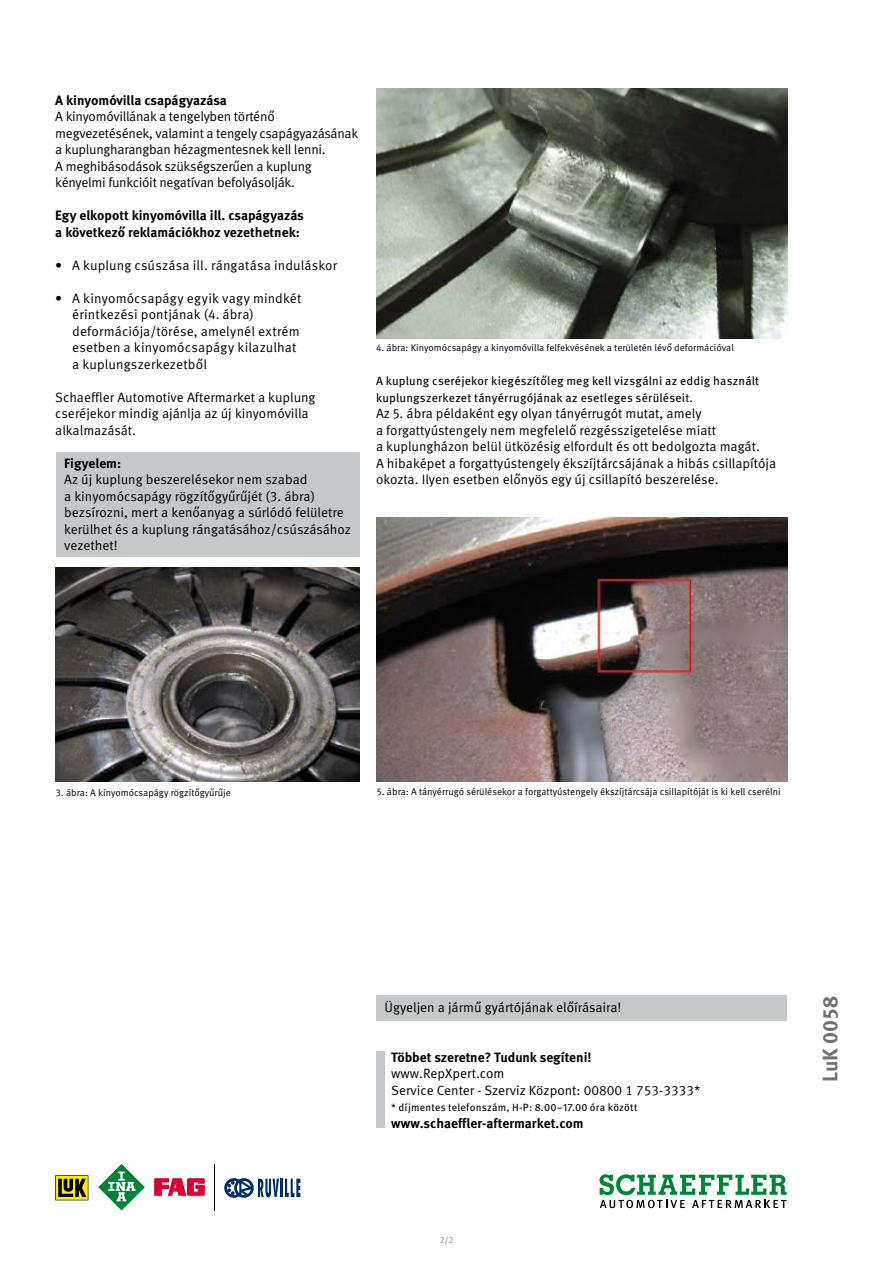
<style>
.page{position:relative;width:893px;height:1263px;background:#fff}
.page>*{position:absolute;margin:0;border:0;box-sizing:border-box;transform-origin:0 0}
.SERVICE_INFO{font:700 21px "Meta Pro";color:#707172}
.RASTR_text_běžný{font:13.5px/16.5px "Meta Pro Norm";color:#000}
.RASTR_text_běžný-2{font:13.5px/16.5px "Meta Pro Norm";letter-spacing:-.02em;color:#000}
.BOLD_normal{font:700 13.5px/16.5px "Meta Pro";color:#000}
.TEL__ADRESA{font:13.5px "Meta Pro Norm";color:#000}
.t1{font:12px/16.5px "Meta Pro";letter-spacing:.015em;color:#000}
.t2{font:10.5px "Meta Pro";letter-spacing:.02em;color:#000}
.OBRAZ{font:9.75px "Meta Pro Norm";color:#000}
.Copy___Fließtext{font:9px "Meta Pro Norm";color:#87888a}
</style>
<div class="page">
<div style="left:56px;top:452px;width:303px;height:105px;background:#c6c7c8"></div>
<img style="left:55px;top:567px;width:304px;height:215px">
<img style="left:376px;top:88px;width:411px;height:250px">
<img style="left:376px;top:517px;width:411px;height:265px">
<div style="left:376px;top:996px;width:411px;height:25px;background:#c6c7c8"></div>
<div style="left:376px;top:1051px;width:9px;height:77px;background:#c6c7c8"></div>
<svg style="left:55px;top:1175px;width:33px;height:25px"></svg>
<svg style="left:98px;top:1164px;width:47px;height:47px"></svg>
<svg style="left:155px;top:1178px;width:50px;height:17px"></svg>
<hr style="left:214px;top:1164px;width:1px;height:46px;background:#000">
<svg style="left:224px;top:1178px;width:76px;height:20px"></svg>
<svg style="left:599px;top:1174px;width:188px;height:34px"></svg>
<p class="BOLD_normal" style="left:55px;top:91px;width:173px">A kinyomóvilla csapágyazása</p>
<p class="RASTR_text_běžný-2" style="left:55px;top:107px;width:305px">A kinyomóvillának a tengelyben történő megvezetésének, valamint a tengely csapágyazásának a kuplungharangban hézagmentesnek kell lenni.<br>A meghibásodások szükségszerűen a kuplung kényelmi funkcióit negatívan befolyásolják.</p>
<p class="BOLD_normal" style="left:55px;top:206px;width:250px">Egy elkopott kinyomóvilla ill. csapágyazás a következő reklamációkhoz vezethetnek:</p>
<p class="RASTR_text_běžný" style="left:55px;top:256px;width:283px">• A kuplung csúszása ill. rángatása induláskor</p>
<p class="RASTR_text_běžný" style="left:72px;top:289px;width:231px;text-indent:-17px">• A kinyomócsapágy egyik vagy mindkét érintkezési pontjának (4. ábra) deformációja/törése, amelynél extrém esetben a kinyomócsapágy kilazulhat a kuplungszerkezetből</p>
<p class="RASTR_text_běžný" style="left:55px;top:388px;width:262px">Schaeffler Automotive Aftermarket a kuplung cseréjekor mindig ajánlja az új kinyomóvilla alkalmazását.</p>
<p class="BOLD_normal" style="left:64px;top:454px;width:59px">Figyelem:</p>
<p class="RASTR_text_běžný" style="left:64px;top:470px;width:288px">Az új kuplung beszerelésekor nem szabad<br>a kinyomócsapágy rögzítőgyűrűjét (3. ábra) bezsírozni, mert a kenőanyag a súrlódó felületre kerülhet és a kuplung rángatásához/csúszásához vezethet!</p>
<p class="OBRAZ" style="left:376px;top:340px;width:360px">4. ábra: Kinyomócsapágy a kinyomóvilla felfekvésének a területén lévő deformációval</p>
<p class="t1" style="left:376px;top:372px;width:385px">A kuplung cseréjekor kiegészítőleg meg kell vizsgálni az eddig használt kuplungszerkezet tányérrugójának az esetleges sérüléseit.</p>
<p class="RASTR_text_běžný" style="left:376px;top:404px;width:402px">Az 5. ábra példaként egy olyan tányérrugót mutat, amely<br>a forgattyústengely nem megfelelő rezgésszigetelése miatt<br>a kuplungházon belül ütközésig elfordult és ott bedolgozta magát.<br>A hibaképet a forgattyústengely ékszíjtárcsájának a hibás csillapítója okozta. Ilyen esetben előnyös egy új csillapító beszerelése.</p>
<p class="OBRAZ" style="left:56px;top:785px;width:177px">3. ábra: A kinyomócsapágy rögzítőgyűrűje</p>
<p class="OBRAZ" style="left:376px;top:784px;width:406px">5. ábra: A tányérrugó sérülésekor a forgattyústengely ékszíjtárcsája csillapítóját is ki kell cserélni</p>
<p class="RASTR_text_běžný" style="left:385px;top:998px;width:238px">Ügyeljen a jármű gyártójának előírásaira!</p>
<p class="SERVICE_INFO" style="left:814px;top:1082px;width:88px;rotate:-90deg">LuK 0058</p>
<p class="BOLD_normal" style="left:391px;top:1048px;width:202px">Többet szeretne? Tudunk segíteni!</p>
<p class="TEL__ADRESA" style="left:391px;top:1063px;width:115px">www.RepXpert.com</p>
<p class="TEL__ADRESA" style="left:391px;top:1080px;width:311px">Service Center - Szerviz Központ: 00800 1 753-3333*</p>
<p class="t2" style="left:391px;top:1100px;width:248px">* díjmentes telefonszám, H-P: 8.00–17.00 óra között</p>
<p class="BOLD_normal" style="left:391px;top:1114px;width:194px">www.schaeffler-aftermarket.com</p>
<p class="Copy___Fließtext" style="left:440px;top:1233px;width:15px">2/2</p>
</div>
